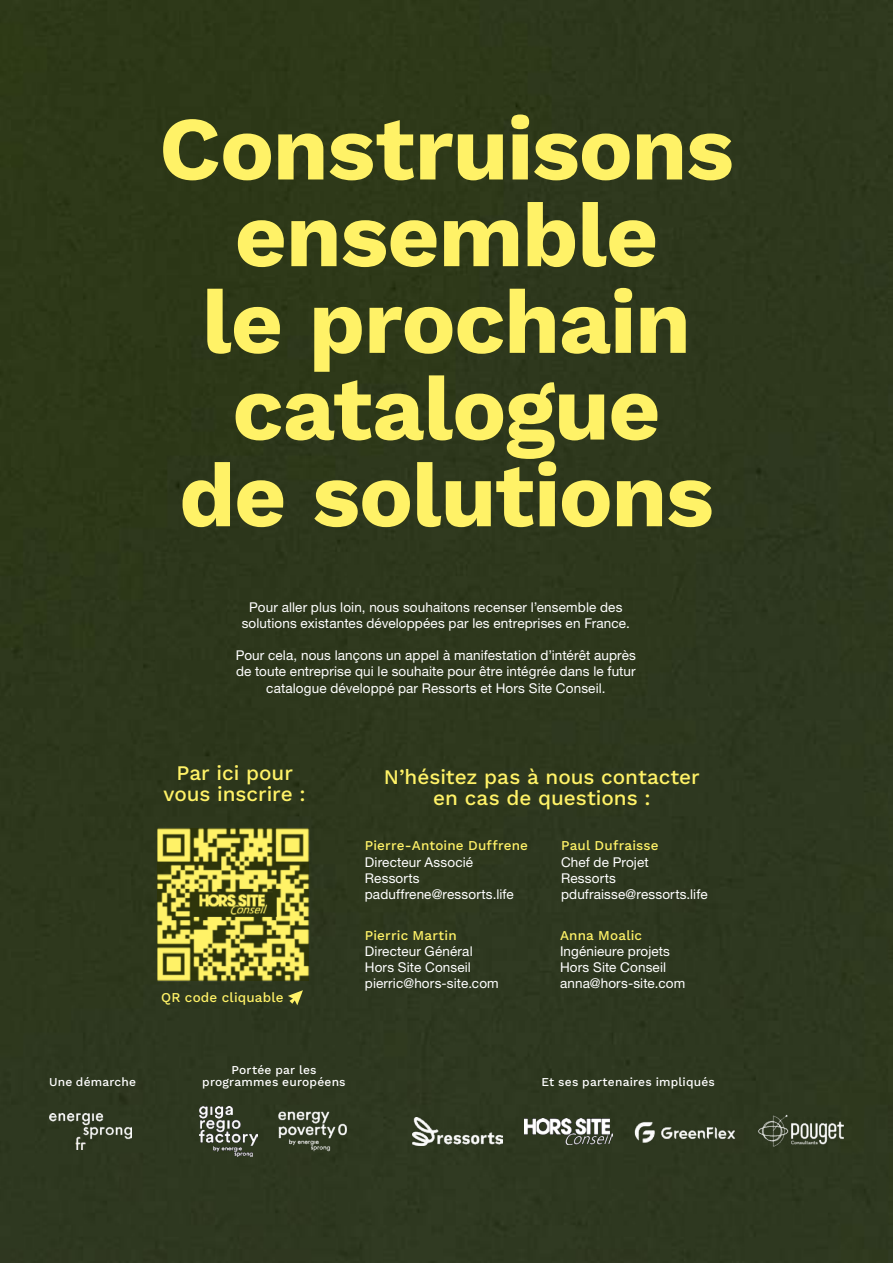
<style>
.page{position:relative;width:893px;height:1263px;background:#2e381d}
.page>*{position:absolute;margin:0;border:0;box-sizing:border-box;transform-origin:0 0}
.t1{font:700 90.15px/86.7px "Work Sans";letter-spacing:-.015em;color:#fff267;text-align:center}
.t2{font:500 20.7px/20.7px "Work Sans";letter-spacing:-.005em;color:#fff267;text-align:center}
.t3{font:13.5px/16.2px "Helvetica Neue";letter-spacing:.01em;color:#fff}
.t4{font:500 13.5px "Work Sans";letter-spacing:.01em;color:#fff267}
.t5{font:500 12px/12px "Work Sans";letter-spacing:.015em;color:#fff;text-align:center}
</style>
<div class="page">
<img style="left:155px;top:825px;width:158px;height:159px">
<svg style="left:157px;top:828px;width:152px;height:152px;background:#a39e3e"></svg>
<svg style="left:288px;top:990px;width:15px;height:15px"></svg>
<img style="left:50px;top:1113px;width:81px;height:37px">
<img style="left:199px;top:1106px;width:58px;height:51px">
<img style="left:274px;top:1111px;width:75px;height:41px">
<img style="left:413px;top:1117px;width:90px;height:28px">
<img style="left:525px;top:1119px;width:87px;height:25px">
<img style="left:634px;top:1118px;width:102px;height:27px">
<img style="left:758px;top:1114px;width:86px;height:34px">
<h1 class="t1" style="left:159px;top:102px;width:576px">Construisons ensemble<br>le prochain catalogue<br>de solutions</h1>
<p class="t3" style="left:242px;top:599px;width:390px;text-align:center">Pour aller plus loin, nous souhaitons recenser l’ensemble des solutions existantes développées par les entreprises en France.</p>
<p class="t3" style="left:236px;top:647px;width:402px;text-align:center">Pour cela, nous lançons un appel à manifestation d’intérêt auprès de toute entreprise qui le souhaite pour être intégrée dans le futur catalogue développé par Ressorts et Hors Site Conseil.</p>
<h2 class="t2" style="left:164px;top:762px;width:144px">Par ici pour vous inscrire :</h2>
<h2 class="t2" style="left:384px;top:765px;width:317px">N’hésitez pas à nous contacter en cas de questions :</h2>
<p class="t4" style="left:561px;top:835px;width:99px">Paul Dufraisse</p>
<p class="t3" style="left:561px;top:853px;width:148px">Chef de Projet<br>Ressorts pdufraisse@ressorts.life</p>
<p class="t4" style="left:365px;top:835px;width:165px">Pierre-Antoine Duffrene</p>
<p class="t3" style="left:365px;top:853px;width:150px">Directeur Associé<br>Ressorts paduffrene@ressorts.life</p>
<p class="t4" style="left:161px;top:987px;width:124px">QR code cliquable</p>
<p class="t4" style="left:365px;top:925px;width:93px">Pierric Martin</p>
<p class="t3" style="left:365px;top:943px;width:135px">Directeur Général<br>Hors Site Conseil pierric@hors-site.com</p>
<p class="t4" style="left:560px;top:925px;width:84px">Anna Moalic</p>
<p class="t3" style="left:560px;top:943px;width:127px">Ingénieure projets<br>Hors Site Conseil anna@hors-site.com</p>
<p class="t5" style="left:49px;top:1075px;width:89px">Une démarche</p>
<p class="t5" style="left:202px;top:1064px;width:145px">Portée par les programmes européens</p>
<p class="t5" style="left:541px;top:1075px;width:175px">Et ses partenaires impliqués</p>
</div>
